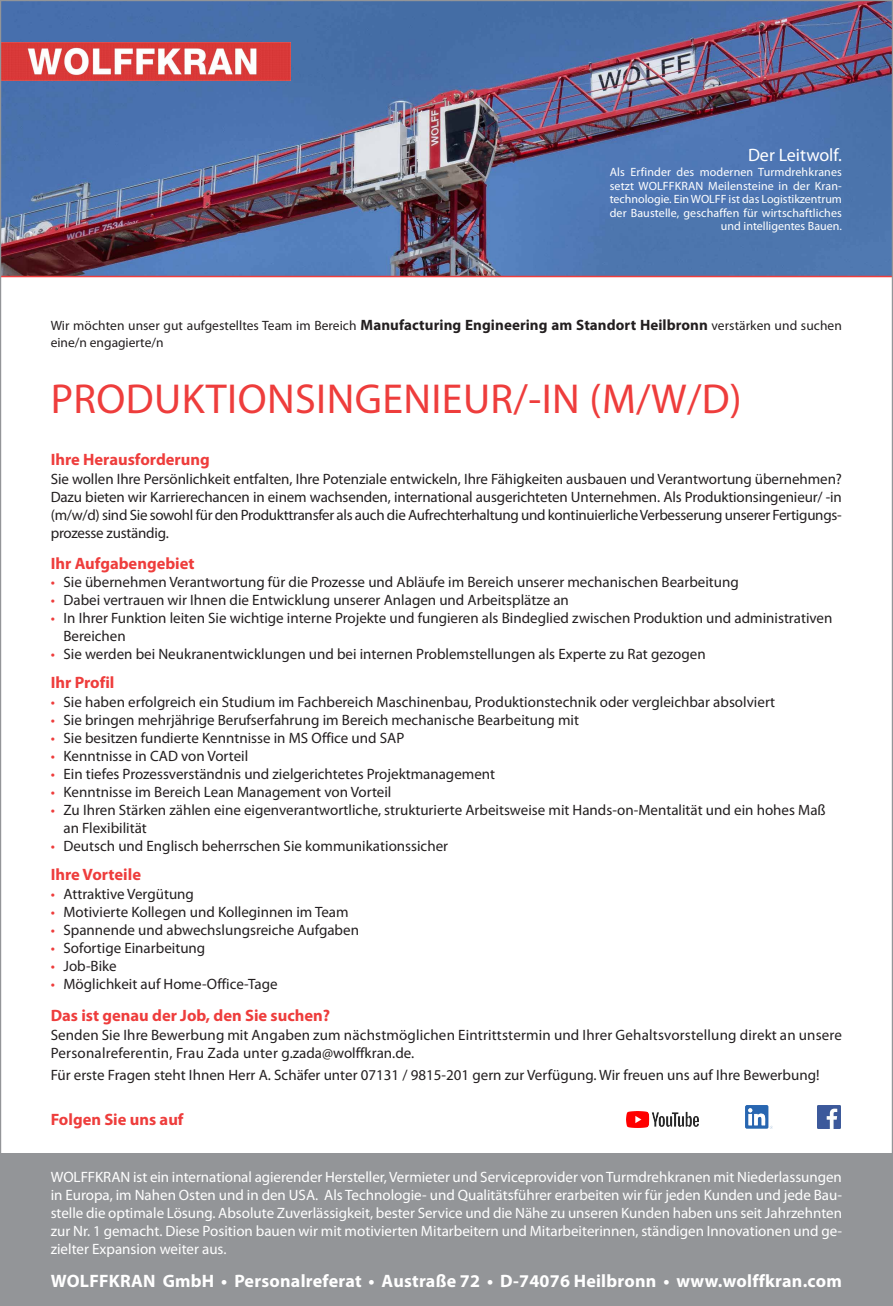
<style>
.page{position:relative;width:893px;height:1306px;background:#fff}
.page>*{position:absolute;margin:0;border:0;box-sizing:border-box;transform-origin:0 0}
.t1{font:42px "Myriad Pro";letter-spacing:.01em;color:#ee3d3c}
.t2{font:700 18px "Myriad Pro";letter-spacing:.015em;color:#fff}
.t3{font:18px "Myriad Pro";color:#fff}
.t4{font:700 16.5px "Myriad Pro";color:#ee3d3c}
.t5{font:15px/18px "Myriad Pro";color:#231f20}
.t6{font:15px/18px "Myriad Pro";color:#fff;text-align:justify}
.t7{font:13.5px/16.8px "Myriad Pro";letter-spacing:.005em;color:#231f20}
.t8{font:12px/13.5px "Myriad Pro";letter-spacing:.01em;color:#fff;text-align:right}
.s1{font-weight:700;font-size:15px}
.s2{color:#ee3d3c}
</style>
<div class="page">
<img style="left:2px;top:2px;width:889px;height:274px">
<div style="left:0;top:1153px;width:893px;height:152px;background:#939598"></div>
<hr style="left:0;top:276px;width:893px;height:1px;background:#ee3d3c">
<img style="left:2px;top:43px;width:289px;height:38px">
<img style="left:627px;top:1111px;width:71px;height:16px">
<img style="left:818px;top:1105px;width:22px;height:23px">
<img style="left:746px;top:1105px;width:27px;height:23px">
<p class="t3" style="left:748px;top:148px;width:95px">Der Leitwolf.</p>
<p class="t8" style="left:610px;top:167px;width:234px">Als Erfinder des modernen Turmdrehkranes setzt WOLFFKRAN Meilensteine in der Kran&shy;technologie. Ein WOLFF ist das Logistikzentrum der Baustelle, geschaffen für wirtschaftliches und intelligentes Bauen.</p>
<p class="t7" style="left:51px;top:318px;width:793px">Wir möchten unser gut aufgestelltes Team im Bereich <span class="s1">Manufacturing Engineering am Standort Heilbronn</span> verstärken und suchen eine/n engagierte/n</p>
<h1 class="t1" style="left:51px;top:383px;width:693px">PRODUKTIONSINGENIEUR/-IN (M/W/D)</h1>
<p class="t4" style="left:51px;top:453px;width:161px">Ihre Herausforderung</p>
<p class="t5" style="left:51px;top:471px;width:793px;text-align:justify">Sie wollen Ihre Persönlichkeit entfalten, Ihre Potenziale entwickeln, Ihre Fähigkeiten ausbauen und Verantwortung übernehmen?<br>Dazu bieten wir Karrierechancen in einem wachsenden, international ausgerichteten Unternehmen. Als Produktionsingenieur/ -in (m/w/d) sind Sie sowohl für den Produkttransfer als auch die Aufrechterhaltung und kontinuierliche Verbesserung unserer Fertigungs&shy;prozesse zuständig.</p>
<p class="t4" style="left:51px;top:557px;width:145px">Ihr Aufgabengebiet</p>
<p class="t5" style="left:51px;top:574px;width:690px"><span class="s2">•</span> Sie übernehmen Verantwortung für die Prozesse und Abläufe im Bereich unserer mechanischen Bearbeitung</p>
<p class="t5" style="left:51px;top:592px;width:520px"><span class="s2">•</span> Dabei vertrauen wir Ihnen die Entwicklung unserer Anlagen und Arbeitsplätze an</p>
<p class="t5" style="left:63px;top:610px;width:770px;text-indent:-13px"><span class="s2">•</span> In Ihrer Funktion leiten Sie wichtige interne Projekte und fungieren als Bindeglied zwischen Produktion und administrativen<br>Bereichen</p>
<p class="t5" style="left:51px;top:646px;width:656px"><span class="s2">•</span> Sie werden bei Neukranentwicklungen und bei internen Problemstellungen als Experte zu Rat gezogen</p>
<p class="t4" style="left:51px;top:676px;width:65px">Ihr Profil</p>
<p class="t5" style="left:51px;top:694px;width:726px"><span class="s2">•</span> Sie haben erfolgreich ein Studium im Fachbereich Maschinenbau, Produktionstechnik oder vergleichbar absolviert</p>
<p class="t5" style="left:51px;top:712px;width:530px"><span class="s2">•</span> Sie bringen mehrjährige Berufserfahrung im Bereich mechanische Bearbeitung mit</p>
<p class="t5" style="left:51px;top:730px;width:355px"><span class="s2">•</span> Sie besitzen fundierte Kenntnisse in MS Office und SAP</p>
<p class="t5" style="left:51px;top:748px;width:199px"><span class="s2">•</span> Kenntnisse in CAD von Vorteil</p>
<p class="t5" style="left:51px;top:766px;width:446px"><span class="s2">•</span> Ein tiefes Prozessverständnis und zielgerichtetes Projektmanagement</p>
<p class="t5" style="left:51px;top:784px;width:342px"><span class="s2">•</span> Kenntnisse im Bereich Lean Management von Vorteil</p>
<p class="t5" style="left:63px;top:802px;width:764px;text-indent:-13px"><span class="s2">•</span> Zu Ihren Stärken zählen eine eigenverantwortliche, strukturierte Arbeitsweise mit Hands-on-Mentalität und ein hohes Maß an Flexibilität</p>
<p class="t5" style="left:51px;top:838px;width:399px"><span class="s2">•</span> Deutsch und Englisch beherrschen Sie kommunikationssicher</p>
<p class="t4" style="left:51px;top:868px;width:92px">Ihre Vorteile</p>
<p class="t5" style="left:51px;top:886px;width:145px"><span class="s2">•</span> Attraktive Vergütung</p>
<p class="t5" style="left:51px;top:904px;width:299px"><span class="s2">•</span> Motivierte Kollegen und Kolleginnen im Team</p>
<p class="t5" style="left:51px;top:922px;width:310px"><span class="s2">•</span> Spannende und abwechslungsreiche Aufgaben</p>
<p class="t5" style="left:51px;top:940px;width:156px"><span class="s2">•</span> Sofortige Einarbeitung</p>
<p class="t5" style="left:51px;top:958px;width:68px"><span class="s2">•</span> Job-Bike</p>
<p class="t5" style="left:51px;top:976px;width:229px"><span class="s2">•</span> Möglichkeit auf Home-Office-Tage</p>
<p class="t4" style="left:51px;top:1008px;width:281px">Das ist genau der Job, den Sie suchen?</p>
<p class="t5" style="left:51px;top:1027px;width:793px">Senden Sie Ihre Bewerbung mit Angaben zum nächstmöglichen Eintrittstermin und Ihrer Gehaltsvorstellung direkt an unsere<br>Personalreferentin, Frau Zada unter g.zada@wolffkran.de.</p>
<p class="t5" style="left:51px;top:1066px;width:770px">Für erste Fragen steht Ihnen Herr A. Schäfer unter 07131 / 9815-201 gern zur Verfügung. Wir freuen uns auf Ihre Bewerbung!</p>
<p class="t4" style="left:51px;top:1112px;width:134px">Folgen Sie uns auf</p>
<p class="t6" style="left:51px;top:1168px;width:793px">WOLFFKRAN ist ein international agierender Hersteller, Vermieter und Serviceprovider von Turmdrehkranen mit Niederlassungen in Europa, im Nahen Osten und in den USA. Als Technologie- und Qualitätsführer erarbeiten wir für jeden Kunden und jede Bau&shy;stelle die optimale Lösung. Absolute Zuverlässigkeit, bester Service und die Nähe zu unseren Kunden haben uns seit Jahrzehnten zur Nr. 1 gemacht. Diese Position bauen wir mit motivierten Mitarbeitern und Mitarbeiterinnen, ständigen Innovationen und ge&shy;zielter Expansion weiter aus.</p>
<p class="t2" style="left:51px;top:1273px;width:793px">WOLFFKRAN GmbH • Personalreferat • Austraße 72 • D-74076 Heilbronn • www.wolffkran.com</p>
</div>
